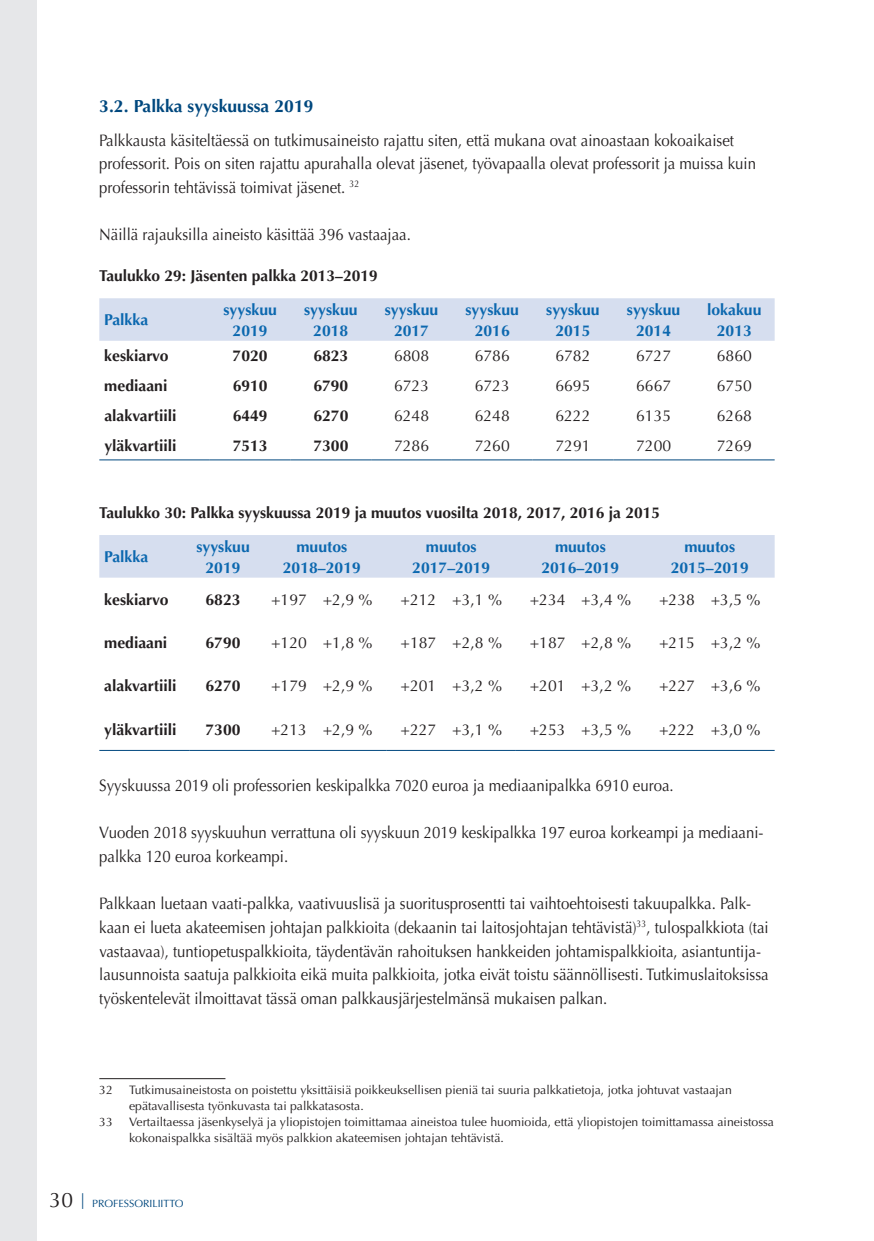
<style>
.page{position:relative;width:874px;height:1241px;background:#fff}
.page>*{position:absolute;margin:0;border:0;box-sizing:border-box;transform-origin:0 0}
.t1{font:700 17.5px "Optima LT Std";color:#01487e}
.t2{font:16.62px/23.6px "Optima LT Std";color:#231f20;scale:.9 1}
.t3{font:700 15.75px "Optima LT Std";color:#231f20}
.t4{font:15.75px "Optima LT Std";color:#231f20}
.t5{font:700 15.75px/21px "Optima LT Std";color:#0c68af;text-align:center}
.t6{font:12.25px/15.8px "Optima LT Std";color:#231f20}
.t7{font:10.5px "Optima LT Std";color:#01487e}
.s1{font-size:21px;color:#231f20}
</style>
<div class="page">
<div style="left:0;top:0;width:37px;height:1240px;background:#e6e7e9"></div>
<div style="left:99px;top:298px;width:675px;height:43px;background:#d6deef"></div>
<hr style="left:99px;top:459px;width:111px;height:1px;background:#01487e">
<hr style="left:210px;top:459px;width:80px;height:1px;background:#01487e">
<hr style="left:290px;top:459px;width:81px;height:1px;background:#01487e">
<hr style="left:371px;top:459px;width:80px;height:1px;background:#01487e">
<hr style="left:451px;top:459px;width:81px;height:1px;background:#01487e">
<hr style="left:532px;top:459px;width:81px;height:1px;background:#01487e">
<hr style="left:613px;top:459px;width:80px;height:1px;background:#01487e">
<hr style="left:693px;top:459px;width:81px;height:1px;background:#01487e">
<div style="left:99px;top:535px;width:675px;height:42px;background:#d6deef"></div>
<hr style="left:99px;top:749px;width:90px;height:1px;background:#01487e">
<hr style="left:189px;top:749px;width:68px;height:1px;background:#01487e">
<hr style="left:257px;top:749px;width:129px;height:1px;background:#01487e">
<hr style="left:386px;top:749px;width:129px;height:1px;background:#01487e">
<hr style="left:515px;top:749px;width:129px;height:1px;background:#01487e">
<hr style="left:644px;top:749px;width:130px;height:1px;background:#01487e">
<hr style="left:99px;top:1077px;width:126px;height:1px;background:#231f20">
<p class="t1" style="left:99px;top:96px;width:215px">3.2. Palkka syyskuussa 2019</p>
<p class="t2" style="left:99px;top:128px;width:730px">Palkkausta käsiteltäessä on tutkimusaineisto rajattu siten, että mukana ovat ainoastaan kokoaikaiset professorit. Pois on siten rajattu apurahalla olevat jäsenet, työvapaalla olevat professorit ja muissa kuin professorin tehtävissä toimivat jäsenet. <sup>32</sup></p>
<p class="t2" style="left:99px;top:223px;width:347px">Näillä rajauksilla aineisto käsittää 396 vastaajaa.</p>
<p class="t3" style="left:99px;top:267px;width:280px">Taulukko 29: Jäsenten palkka 2013–2019</p>
<p class="t5" style="left:104px;top:309px;width:45px">Palkka</p>
<p class="t5" style="left:223px;top:299px;width:55px">syyskuu<br>2019</p>
<p class="t5" style="left:304px;top:299px;width:55px">syyskuu<br>2018</p>
<p class="t5" style="left:384px;top:299px;width:55px">syyskuu<br>2017</p>
<p class="t5" style="left:465px;top:299px;width:55px">syyskuu<br>2016</p>
<p class="t5" style="left:546px;top:299px;width:55px">syyskuu<br>2015</p>
<p class="t5" style="left:626px;top:299px;width:55px">syyskuu<br>2014</p>
<p class="t5" style="left:706px;top:299px;width:56px">lokakuu<br>2013</p>
<p class="t3" style="left:104px;top:347px;width:66px">keskiarvo</p>
<p class="t3" style="left:232px;top:347px;width:37px">7020</p>
<p class="t3" style="left:313px;top:347px;width:37px">6823</p>
<p class="t4" style="left:394px;top:347px;width:37px">6808</p>
<p class="t4" style="left:474px;top:347px;width:37px">6786</p>
<p class="t4" style="left:555px;top:347px;width:37px">6782</p>
<p class="t4" style="left:635px;top:347px;width:37px">6727</p>
<p class="t4" style="left:716px;top:347px;width:37px">6860</p>
<p class="t3" style="left:104px;top:376px;width:65px">mediaani</p>
<p class="t3" style="left:232px;top:376px;width:37px">6910</p>
<p class="t3" style="left:313px;top:376px;width:37px">6790</p>
<p class="t4" style="left:394px;top:376px;width:37px">6723</p>
<p class="t4" style="left:474px;top:376px;width:37px">6723</p>
<p class="t4" style="left:555px;top:376px;width:37px">6695</p>
<p class="t4" style="left:635px;top:376px;width:37px">6667</p>
<p class="t4" style="left:716px;top:376px;width:37px">6750</p>
<p class="t3" style="left:104px;top:406px;width:74px">alakvartiili</p>
<p class="t3" style="left:232px;top:406px;width:37px">6449</p>
<p class="t3" style="left:313px;top:406px;width:37px">6270</p>
<p class="t4" style="left:394px;top:406px;width:37px">6248</p>
<p class="t4" style="left:474px;top:406px;width:37px">6248</p>
<p class="t4" style="left:555px;top:406px;width:37px">6222</p>
<p class="t4" style="left:635px;top:406px;width:37px">6135</p>
<p class="t4" style="left:716px;top:406px;width:37px">6268</p>
<p class="t3" style="left:104px;top:436px;width:74px">yläkvartiili</p>
<p class="t3" style="left:232px;top:436px;width:37px">7513</p>
<p class="t3" style="left:313px;top:436px;width:37px">7300</p>
<p class="t4" style="left:394px;top:436px;width:37px">7286</p>
<p class="t4" style="left:474px;top:436px;width:37px">7260</p>
<p class="t4" style="left:555px;top:436px;width:37px">7291</p>
<p class="t4" style="left:635px;top:436px;width:37px">7200</p>
<p class="t4" style="left:716px;top:436px;width:37px">7269</p>
<p class="t3" style="left:99px;top:503px;width:562px">Taulukko 30: Palkka syyskuussa 2019 ja muutos vuosilta 2018, 2017, 2016 ja 2015</p>
<p class="t5" style="left:104px;top:546px;width:45px">Palkka</p>
<p class="t5" style="left:196px;top:536px;width:55px">syyskuu<br>2019</p>
<p class="t5" style="left:283px;top:536px;width:79px">muutos<br>2018–2019</p>
<p class="t5" style="left:412px;top:536px;width:79px">muutos<br>2017–2019</p>
<p class="t5" style="left:541px;top:536px;width:79px">muutos<br>2016–2019</p>
<p class="t5" style="left:670px;top:536px;width:79px">muutos<br>2015–2019</p>
<p class="t3" style="left:104px;top:590px;width:66px">keskiarvo</p>
<p class="t3" style="left:205px;top:590px;width:37px">6823</p>
<p class="t4" style="left:271px;top:590px;width:103px">+197 +2,9 %</p>
<p class="t4" style="left:400px;top:590px;width:103px">+212 +3,1 %</p>
<p class="t4" style="left:529px;top:590px;width:103px">+234 +3,4 %</p>
<p class="t4" style="left:658px;top:590px;width:103px">+238 +3,5 %</p>
<p class="t3" style="left:104px;top:633px;width:65px">mediaani</p>
<p class="t3" style="left:205px;top:633px;width:37px">6790</p>
<p class="t4" style="left:271px;top:633px;width:103px">+120 +1,8 %</p>
<p class="t4" style="left:400px;top:633px;width:103px">+187 +2,8 %</p>
<p class="t4" style="left:529px;top:633px;width:103px">+187 +2,8 %</p>
<p class="t4" style="left:658px;top:633px;width:103px">+215 +3,2 %</p>
<p class="t3" style="left:104px;top:676px;width:74px">alakvartiili</p>
<p class="t3" style="left:205px;top:676px;width:37px">6270</p>
<p class="t4" style="left:271px;top:676px;width:103px">+179 +2,9 %</p>
<p class="t4" style="left:400px;top:676px;width:103px">+201 +3,2 %</p>
<p class="t4" style="left:529px;top:676px;width:103px">+201 +3,2 %</p>
<p class="t4" style="left:658px;top:676px;width:103px">+227 +3,6 %</p>
<p class="t3" style="left:104px;top:720px;width:74px">yläkvartiili</p>
<p class="t3" style="left:205px;top:720px;width:37px">7300</p>
<p class="t4" style="left:271px;top:720px;width:103px">+213 +2,9 %</p>
<p class="t4" style="left:400px;top:720px;width:103px">+227 +3,1 %</p>
<p class="t4" style="left:529px;top:720px;width:103px">+253 +3,5 %</p>
<p class="t4" style="left:658px;top:720px;width:103px">+222 +3,0 %</p>
<p class="t2" style="left:99px;top:773px;width:639px">Syyskuussa 2019 oli professorien keskipalkka 7020 euroa ja mediaanipalkka 6910 euroa.</p>
<p class="t2" style="left:99px;top:821px;width:739px">Vuoden 2018 syyskuuhun verrattuna oli syyskuun 2019 keskipalkka 197 euroa korkeampi ja mediaani&shy;palkka 120 euroa korkeampi.</p>
<p class="t2" style="left:99px;top:892px;width:745px">Palkkaan luetaan vaati-palkka, vaativuuslisä ja suoritusprosentti tai vaihtoehtoisesti takuupalkka. Palk&shy;kaan ei lueta akateemisen johtajan palkkioita (dekaanin tai laitosjohtajan tehtävistä)<sup>33</sup>, tulospalkkiota (tai vastaavaa), tuntiopetuspalkkioita, täydentävän rahoituksen hankkeiden johtamispalkkioita, asiantuntija&shy;lausunnoista saatuja palkkioita eikä muita palkkioita, jotka eivät toistu säännöllisesti. Tutkimuslaitoksissa työskentelevät ilmoittavat tässä oman palkkausjärjestelmänsä mukaisen palkan.</p>
<p class="t6" style="left:99px;top:1082px;width:15px">32</p>
<p class="t6" style="left:129px;top:1082px;width:604px">Tutkimusaineistosta on poistettu yksittäisiä poikkeuksellisen pieniä tai suuria palkkatietoja, jotka johtuvat vastaajan epätavallisesta työnkuvasta tai palkkatasosta.</p>
<p class="t6" style="left:99px;top:1113px;width:15px">33</p>
<p class="t6" style="left:129px;top:1113px;width:646px">Vertailtaessa jäsenkyselyä ja yliopistojen toimittamaa aineistoa tulee huomioida, että yliopistojen toimittamassa aineistossa kokonaispalkka sisältää myös palkkion akateemisen johtajan tehtävistä.</p>
<p class="t7" style="left:50px;top:1197px;width:135px"><span class="s1">30</span> <sup>|</sup> PROFESSORILIITTO</p>
</div>
